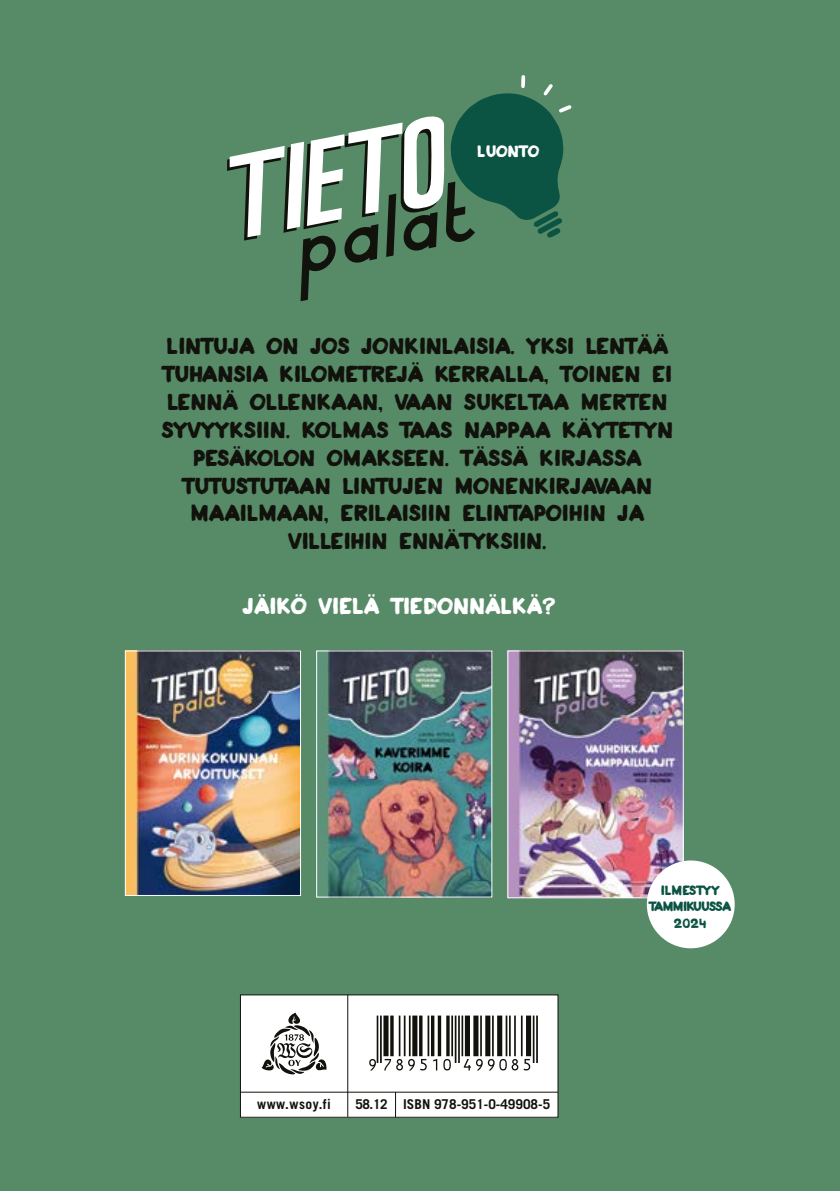
<style>
.page{position:relative;width:840px;height:1191px;background:#fff}
.page>*{position:absolute;margin:0;border:0;box-sizing:border-box;transform-origin:0 0}
.t1{font:54.2px "Viisas EAN Matala";color:#12120d}
.t2{font:23.2px/27.8px "Plakkaat";color:#12120d;text-align:center}
.t3{font:23.2px "Plakkaat";color:#fff}
.t4{font:16.6px "Plakkaat";color:#fff}
.t5{font:700 13.6px "Trade Gothic LT Std";color:#12120d}
.t6{font:13.6px/16.2px "Plakkaat";letter-spacing:-.04em;color:#0b5342;text-align:center}
.t7{font:700 13.6px "Trade Gothic LT Std";letter-spacing:.035em;color:#12120d}
</style>
<div class="page">
<div style="left:0;top:0;width:839px;height:1191px;background:#578a66"></div>
<svg style="left:227px;top:75px;width:344px;height:226px"></svg>
<div style="left:240px;top:995px;width:317px;height:122px;background:#fff"></div>
<div style="left:240px;top:994px;width:318px;height:123px;border:1px solid #12120d"></div>
<hr style="left:347px;top:995px;width:1px;height:121px;background:#12120d">
<hr style="left:240px;top:1091px;width:317px;height:1px;background:#12120d">
<svg style="left:395px;top:1092px;width:1px;height:25px"></svg>
<svg style="left:261px;top:1012px;width:65px;height:62px"></svg>
<img style="left:127px;top:652px;width:171px;height:241px">
<img style="left:318px;top:652px;width:172px;height:243px">
<div style="left:316px;top:650px;width:176px;height:247px;border:1px solid #fff"></div>
<img style="left:509px;top:652px;width:172px;height:244px">
<div style="left:507px;top:650px;width:176px;height:248px;border:1px solid #fff"></div>
<div style="left:646px;top:860px;width:88px;height:88px;background:#fff;border-radius:50%"></div>
<svg style="left:839px;top:0;width:1px;height:423px"></svg>
<p class="t4" style="left:477px;top:140px;width:63px">LUONTO</p>
<p class="t2" style="left:161px;top:331px;width:513px">LINTUJA ON JOS JONKINLAISIA. YKSI LENTÄÄ TUHANSIA KILOMETREJÄ KERRALLA, TOINEN EI LENNÄ OLLENKAAN, VAAN SUKELTAA MERTEN SYVYYKSIIN. KOLMAS TAAS NAPPAA KÄYTETYN PESÄKOLON OMAKSEEN. TÄSSÄ KIRJASSA TUTUSTUTAAN LINTUJEN MONENKIRJAVAAN MAAILMAAN, ERILAISIIN ELINTAPOIHIN JA VILLEIHIN ENNÄTYKSIIN.</p>
<p class="t3" style="left:242px;top:591px;width:314px">JÄIKÖ VIELÄ TIEDONNÄLKÄ?</p>
<h1 class="t1" style="left:364px;top:1014px;width:174px">*9789510499085*</h1>
<p class="t7" style="left:257px;top:1095px;width:75px">www.wsoy.fi</p>
<p class="t5" style="left:355px;top:1095px;width:196px">58.12 ISBN 978-951-0-49908-5</p>
<p class="t6" style="left:649px;top:881px;width:83px">ILMESTYY<br>TAMMIKUUSSA<br>2024</p>
</div>
